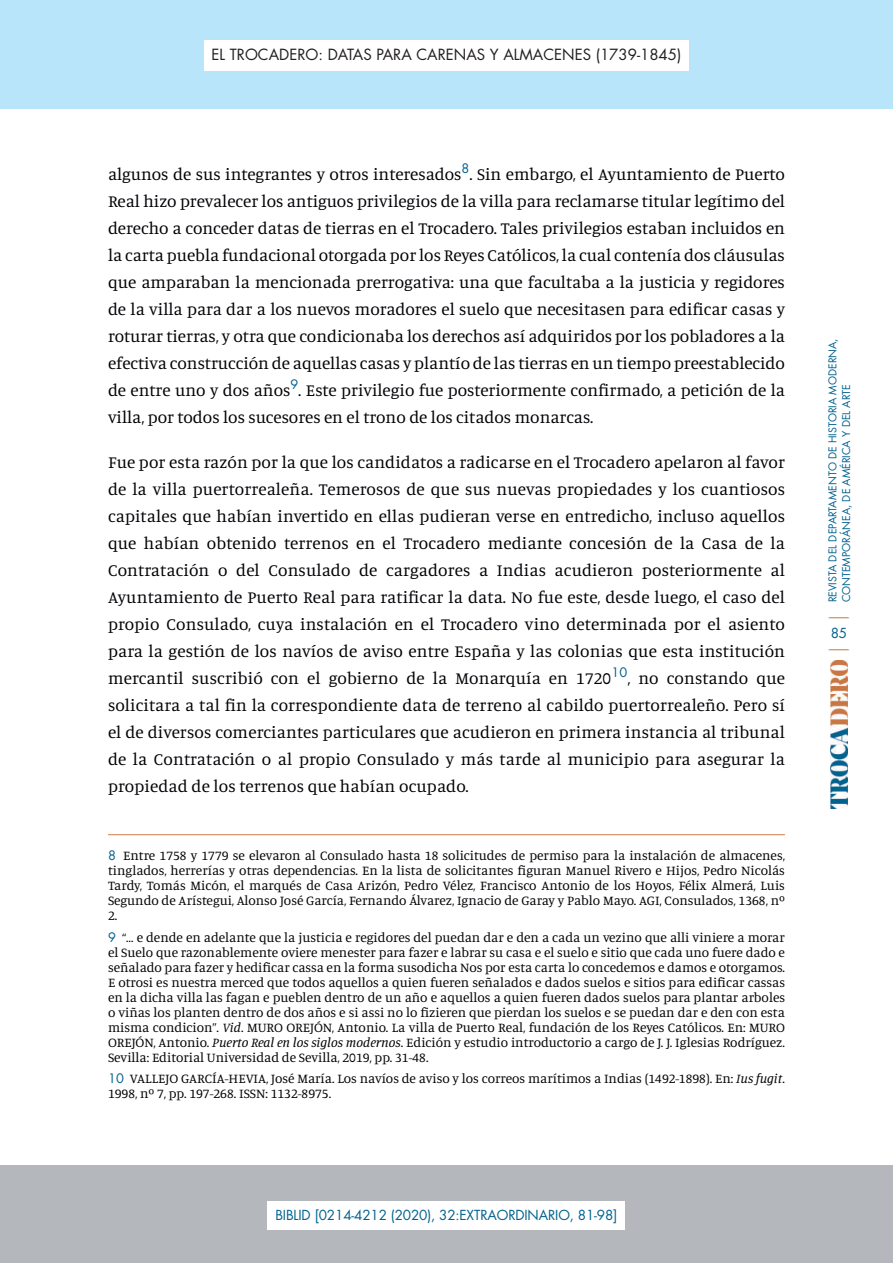
<style>
.page{position:relative;width:893px;height:1263px;background:#fff}
.page>*{position:absolute;margin:0;border:0;box-sizing:border-box;transform-origin:0 0}
.t1{font:17.25px/27px "Manuale";color:#020206;text-align:justify}
.t2{font:15px "Futura Std";color:#231f20}
.t3{font:13.5px/15px "Manuale";color:#020206;text-align:justify}
.t4{font:13.5px "Futura Std";letter-spacing:-.01em;color:#00628e}
.t5{font:13.5px "Futura Std";color:#d27c49;scale:2 1}
.t6{font:10.5px/13.5px "Futura Std";color:#00628e}
.s1{font-family:"Futura Std";font-size:12.75px;color:#00628e}
.s2{font-style:italic}
</style>
<div class="page">
<img style="left:831px;top:660px;width:16px;height:149px">
<hr style="left:108px;top:834px;width:677px;height:1px;background:#d27c49">
<div style="left:0;top:0;width:893px;height:108px;background:#b9e5fa"></div>
<div style="left:204px;top:40px;width:485px;height:30px;background:#fff"></div>
<div style="left:0;top:1165px;width:893px;height:98px;background:#b4b7bb"></div>
<div style="left:268px;top:1201px;width:357px;height:29px;background:#fff"></div>
<p class="t2" style="left:212px;top:45px;width:471px">EL TROCADERO: DATAS PARA CARENAS Y ALMACENES (1739-1845)</p>
<p class="t1" style="left:108px;top:160px;width:678px">algunos de sus integrantes y otros interesados<sup>8</sup>. Sin embargo, el Ayuntamiento de Puerto Real hizo prevalecer los antiguos privilegios de la villa para reclamarse titular legítimo del derecho a conceder datas de tierras en el Trocadero. Tales privilegios estaban incluidos en la carta puebla fundacional otorgada por los Reyes Católicos, la cual contenía dos cláusulas que amparaban la mencionada prerrogativa: una que facultaba a la justicia y regidores de la villa para dar a los nuevos moradores el suelo que necesitasen para edificar casas y roturar tierras, y otra que condicionaba los derechos así adquiridos por los pobladores a la efectiva construcción de aquellas casas y plantío de las tierras en un tiempo preestablecido de entre uno y dos años<sup>9</sup>. Este privilegio fue posteriormente confirmado, a petición de la villa, por todos los sucesores en el trono de los citados monarcas.</p>
<p class="t1" style="left:108px;top:448px;width:679px">Fue por esta razón por la que los candidatos a radicarse en el Trocadero apelaron al favor de la villa puertorrealeña. Temerosos de que sus nuevas propiedades y los cuantiosos capitales que habían invertido en ellas pudieran verse en entredicho, incluso aquellos que habían obtenido terrenos en el Trocadero mediante concesión de la Casa de la Contratación o del Consulado de cargadores a Indias acudieron posteriormente al Ayuntamiento de Puerto Real para ratificar la data. No fue este, desde luego, el caso del propio Consulado, cuya instalación en el Trocadero vino determinada por el asiento para la gestión de los navíos de aviso entre España y las colonias que esta institución mercantil suscribió con el gobierno de la Monarquía en 1720<sup>10</sup>, no constando que solicitara a tal fin la correspondiente data de terreno al cabildo puertorrealeño. Pero sí el de diversos comerciantes particulares que acudieron en primera instancia al tribunal de la Contratación o al propio Consulado y más tarde al municipio para asegurar la propiedad de los terrenos que habían ocupado.</p>
<p class="t3" style="left:108px;top:848px;width:678px"><span class="s1">8</span> Entre 1758 y 1779 se elevaron al Consulado hasta 18 solicitudes de permiso para la instalación de almacenes, tinglados, herrerías y otras dependencias. En la lista de solicitantes figuran Manuel Rivero e Hijos, Pedro Nicolás Tardy, Tomás Micón, el marqués de Casa Arizón, Pedro Vélez, Francisco Antonio de los Hoyos, Félix Almerá, Luis Segundo de Arístegui, Alonso José García, Fernando Álvarez, Ignacio de Garay y Pablo Mayo. AGI, Consulados, 1368, nº 2.</p>
<p class="t3" style="left:108px;top:929px;width:679px"><span class="s1">9</span> “… e dende en adelante que la justicia e regidores del puedan dar e den a cada un vezino que alli viniere a morar el Suelo que razonablemente oviere menester para fazer e labrar su casa e el suelo e sitio que cada uno fuere dado e señalado para fazer y hedificar cassa en la forma susodicha Nos por esta carta lo concedemos e damos e otorgamos.<br>E otrosi es nuestra merced que todos aquellos a quien fueren señalados e dados suelos e sitios para edificar cassas en la dicha villa las fagan e pueblen dentro de un año e aquellos a quien fueren dados suelos para plantar arboles o viñas los planten dentro de dos años e si assi no lo fizieren que pierdan los suelos e se puedan dar e den con esta misma condicion”. <span class="s2">Vid</span>. MURO OREJÓN, Antonio. La villa de Puerto Real, fundación de los Reyes Católicos. En: MURO OREJÓN, Antonio. <span class="s2">Puerto Real en los siglos modernos</span>. Edición y estudio introductorio a cargo de J. J. Iglesias Rodríguez.<br>Sevilla: Editorial Universidad de Sevilla, 2019, pp. 31-48.</p>
<p class="t3" style="left:108px;top:1070px;width:678px"><span class="s1">10</span> VALLEJO GARCÍA-HEVIA, José María. Los navíos de aviso y los correos marítimos a Indias (1492-1898). En: <span class="s2">Ius fugit</span>.<br>1998, nº 7, pp. 197-268. ISSN: 1132-8975.</p>
<p class="t6" style="left:826px;top:602px;width:266px;rotate:-90deg">REVISTA DEL DEPARTAMENTO DE HISTORIA MODERNA,<br>CONTEMPORÁNEA, DE AMÉRICA Y DEL ARTE</p>
<p class="t5" style="left:825px;top:607px;width:15px">—</p>
<p class="t4" style="left:831px;top:624px;width:18px">85</p>
<p class="t5" style="left:825px;top:640px;width:15px">—</p>
<p class="t4" style="left:275px;top:1206px;width:344px">BIBLID [0214-4212 (2020), 32:EXTRAORDINARIO, 81-98]</p>
</div>
